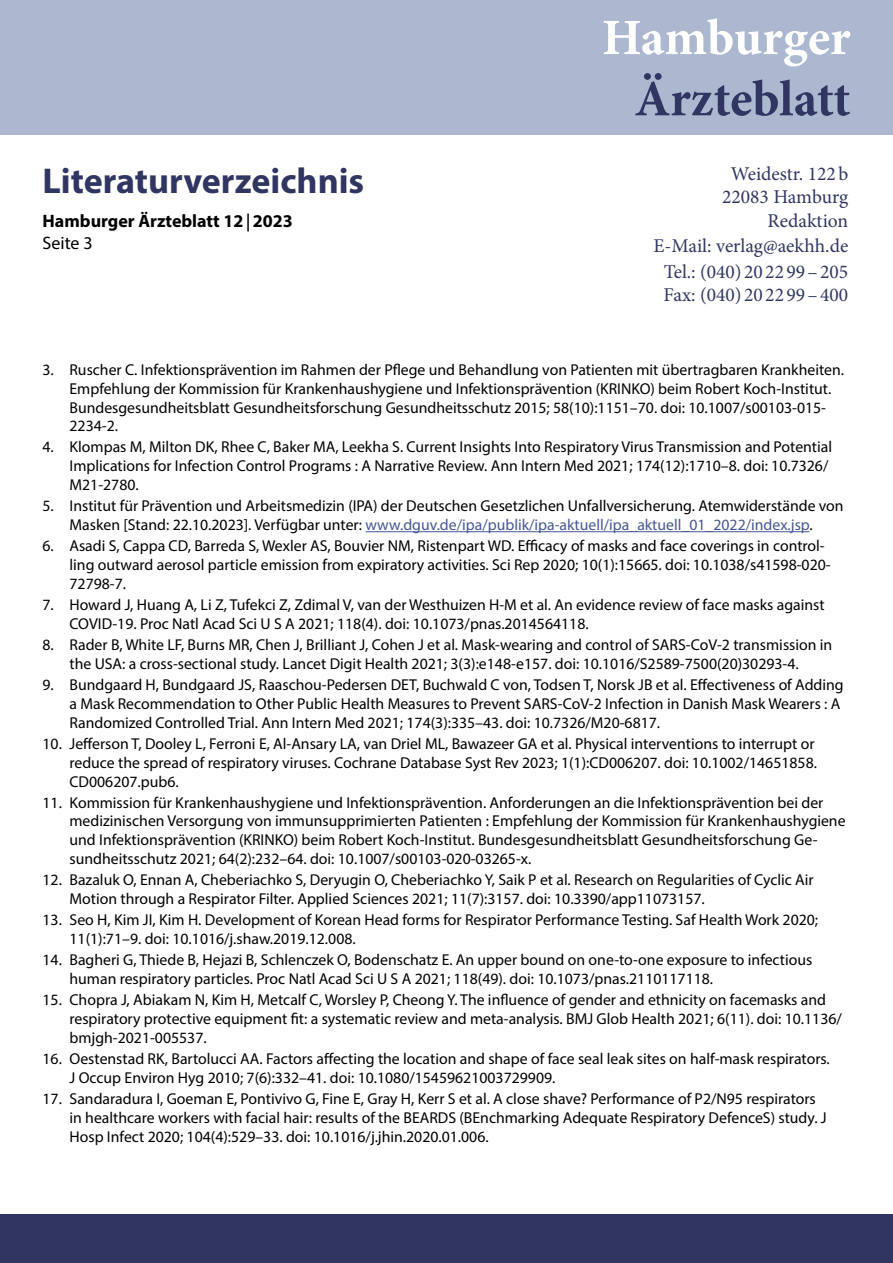
<style>
.page{position:relative;width:893px;height:1263px;background:#fff}
.page>*{position:absolute;margin:0;border:0;box-sizing:border-box;transform-origin:0 0}
.t1{font:700 51px "Minion Pro";letter-spacing:-.005em;color:#303661}
.t2{font:700 51px "Minion Pro";letter-spacing:-.005em;color:#fff}
.t3{font:700 36px "Myriad Pro";color:#303661}
.t4{font:19.5px/23.4px "Minion Pro";color:#303661;text-align:right}
.t5{font:700 18px/21.6px "Myriad Pro";color:#000}
.t6{font:15.75px/18.9px "Myriad Pro";color:#000}
.s1{font-family:"Minion Pro"}
.s2{font-weight:400}
.s3{color:#465792}
</style>
<div class="page">
<div style="left:0;top:1214px;width:893px;height:49px;background:#303661"></div>
<div style="left:0;top:0;width:893px;height:135px;background:#acb7d0"></div>
<hr style="left:366px;top:531px;width:443px;height:1px;background:#465792">
<h2 class="t3" style="left:43px;top:157px;width:323px">Literaturverzeichnis</h2>
<p class="t5" style="left:43px;top:210px;width:252px">Hamburger Ärzteblatt 12<span class="s1">|</span>2023<br><span class="s2">Seite 3</span></p>
<h1 class="t2" style="left:602px;top:2px;width:250px">Hamburger</h1>
<h1 class="t1" style="left:634px;top:63px;width:217px">Ärzteblatt</h1>
<p class="t4" style="left:722px;top:162px;width:128px">Weidestr. 122b<br>22083 Hamburg<br>Redaktion</p>
<p class="t4" style="left:653px;top:233px;width:196px;line-height:25.5px;text-align:center">E-Mail: verlag@aekhh.de<br>Tel.: (040) 20 22 99–205</p>
<p class="t4" style="left:664px;top:283px;width:186px">Fax: (040) 20 22 99–400</p>
<p class="t6" style="left:70px;top:360px;width:776px;text-indent:-27px">3. Ruscher C. Infektionsprävention im Rahmen der Pflege und Behandlung von Patienten mit übertragbaren Krankheiten.<br>Empfehlung der Kommission für Krankenhaushygiene und Infektionsprävention (KRINKO) beim Robert Koch-Institut.<br>Bundesgesundheitsblatt Gesundheitsforschung Gesundheitsschutz 2015; 58(10):1151–70. doi: 10.1007/s00103-015- 2234-2.</p>
<p class="t6" style="left:70px;top:437px;width:764px;text-indent:-27px">4. Klompas M, Milton DK, Rhee C, Baker MA, Leekha S. Current Insights Into Respiratory Virus Transmission and Potential<br>Implications for Infection Control Programs : A Narrative Review. Ann Intern Med 2021; 174(12):1710–8. doi: 10.7326/<br>M21-2780.</p>
<p class="t6" style="left:43px;top:496px;width:803px;text-align:center">5. Institut für Prävention und Arbeitsmedizin (IPA) der Deutschen Gesetzlichen Unfallversicherung. Atemwiderstände von<br>Masken [Stand: 22.10.2023]. Verfügbar unter: <span class="s3">www.dguv.de/ipa/publik/ipa-aktuell/ipa_aktuell_01_2022/index.jsp</span>.</p>
<p class="t6" style="left:70px;top:536px;width:763px;text-indent:-27px">6. Asadi S, Cappa CD, Barreda S, Wexler AS, Bouvier NM, Ristenpart WD. Efficacy of masks and face coverings in control&shy;ling outward aerosol particle emission from expiratory activities. Sci Rep 2020; 10(1):15665. doi: 10.1038/s41598-020-<br>72798-7.</p>
<p class="t6" style="left:70px;top:595px;width:757px;text-indent:-27px">7. Howard J, Huang A, Li Z, Tufekci Z, Zdimal V, van der Westhuizen H-M et al. An evidence review of face masks against<br>COVID-19. Proc Natl Acad Sci U S A 2021; 118(4). doi: 10.1073/pnas.2014564118.</p>
<p class="t6" style="left:43px;top:635px;width:791px;text-align:center">8. Rader B, White LF, Burns MR, Chen J, Brilliant J, Cohen J et al. Mask-wearing and control of SARS-CoV-2 transmission in the USA: a cross-sectional study. Lancet Digit Health 2021; 3(3):e148-e157. doi: 10.1016/S2589-7500(20)30293-4.</p>
<p class="t6" style="left:70px;top:675px;width:776px;text-indent:-27px">9. Bundgaard H, Bundgaard JS, Raaschou-Pedersen DET, Buchwald C von, Todsen T, Norsk JB et al. Effectiveness of Adding a Mask Recommendation to Other Public Health Measures to Prevent SARS-CoV-2 Infection in Danish Mask Wearers : A<br>Randomized Controlled Trial. Ann Intern Med 2021; 174(3):335–43. doi: 10.7326/M20-6817.</p>
<p class="t6" style="left:70px;top:734px;width:749px;text-indent:-27px">10. Jefferson T, Dooley L, Ferroni E, Al-Ansary LA, van Driel ML, Bawazeer GA et al. Physical interventions to interrupt or reduce the spread of respiratory viruses. Cochrane Database Syst Rev 2023; 1(1):CD006207. doi: 10.1002/14651858.<br>CD006207.pub6.</p>
<p class="t6" style="left:70px;top:792px;width:778px;text-indent:-27px">11. Kommission für Krankenhaushygiene und Infektionsprävention. Anforderungen an die Infektionsprävention bei der medizinischen Versorgung von immunsupprimierten Patienten : Empfehlung der Kommission für Krankenhaushygiene und Infektionsprävention (KRINKO) beim Robert Koch-Institut. Bundesgesundheitsblatt Gesundheitsforschung Ge&shy;sundheitsschutz 2021; 64(2):232–64. doi: 10.1007/s00103-020-03265-x.</p>
<p class="t6" style="left:70px;top:870px;width:746px;text-indent:-27px">12. Bazaluk O, Ennan A, Cheberiachko S, Deryugin O, Cheberiachko Y, Saik P et al. Research on Regularities of Cyclic Air<br>Motion through a Respirator Filter. Applied Sciences 2021; 11(7):3157. doi: 10.3390/app11073157.</p>
<p class="t6" style="left:70px;top:910px;width:750px;text-indent:-27px">13. Seo H, Kim JI, Kim H. Development of Korean Head forms for Respirator Performance Testing. Saf Health Work 2020;<br>11(1):71–9. doi: 10.1016/j.shaw.2019.12.008.</p>
<p class="t6" style="left:70px;top:950px;width:744px;text-indent:-27px">14. Bagheri G, Thiede B, Hejazi B, Schlenczek O, Bodenschatz E. An upper bound on one-to-one exposure to infectious human respiratory particles. Proc Natl Acad Sci U S A 2021; 118(49). doi: 10.1073/pnas.2110117118.</p>
<p class="t6" style="left:70px;top:990px;width:774px;text-indent:-27px">15. Chopra J, Abiakam N, Kim H, Metcalf C, Worsley P, Cheong Y. The influence of gender and ethnicity on facemasks and respiratory protective equipment fit: a systematic review and meta-analysis. BMJ Glob Health 2021; 6(11). doi: 10.1136/ bmjgh-2021-005537.</p>
<p class="t6" style="left:70px;top:1049px;width:762px;text-indent:-27px">16. Oestenstad RK, Bartolucci AA. Factors affecting the location and shape of face seal leak sites on half-mask respirators.<br>J Occup Environ Hyg 2010; 7(6):332–41. doi: 10.1080/15459621003729909.</p>
<p class="t6" style="left:70px;top:1089px;width:759px;text-indent:-27px">17. Sandaradura I, Goeman E, Pontivivo G, Fine E, Gray H, Kerr S et al. A close shave? Performance of P2/N95 respirators in healthcare workers with facial hair: results of the BEARDS (BEnchmarking Adequate Respiratory DefenceS) study. J<br>Hosp Infect 2020; 104(4):529–33. doi: 10.1016/j.jhin.2020.01.006.</p>
</div>
